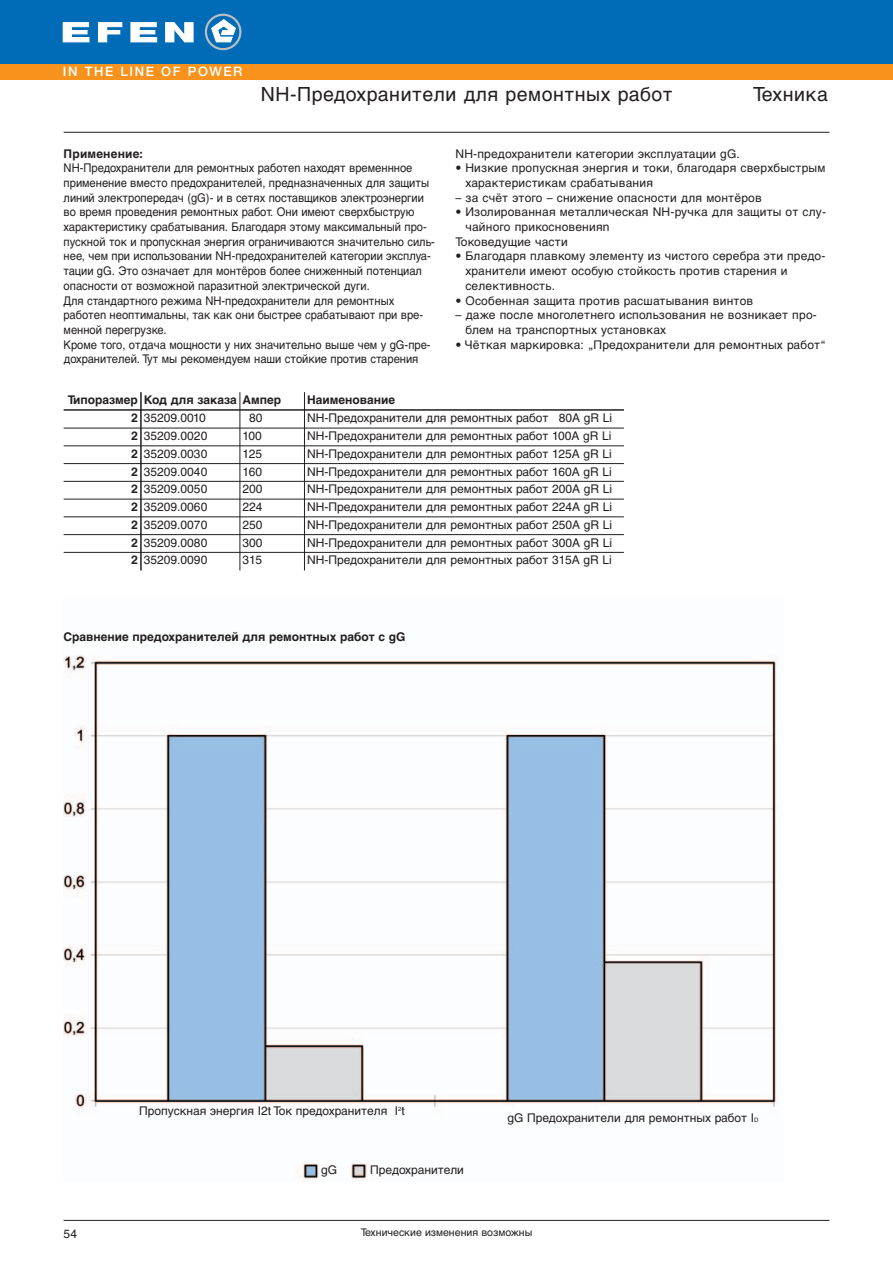
<style>
.page{position:relative;width:893px;height:1263px;background:#fff}
.page>*{position:absolute;margin:0;border:0;box-sizing:border-box;transform-origin:0 0}
.t1{font:19.5px "Helvetica Cyr Upright";letter-spacing:.03em;color:#231f20}
.t2{font:500 13.05px "Helvetica Neue";letter-spacing:.12em;color:#fff}
.t3{font:12px/14.7px "Helvetica Cyr Upright";color:#231f20}
.t4{font:12px/14.7px "Helvetica Cyr Upright";color:#231f20;scale:.93 1}
.t5{font:700 12px "Helvetica Cyr";color:#231f20}
.t6{font:10.5px "Helvetica Cyr Upright";color:#231f20}
.s1{font-family:"Helvetica Cyr";font-weight:700}
.s2{font-size:6px}
</style>
<div class="page">
<hr style="left:64px;top:1220px;width:765px;height:1px;background:#231f20">
<div style="left:0;top:64px;width:892px;height:15px;background:#f7931d"></div>
<div style="left:0;top:0;width:892px;height:64px;background:#006cb7"></div>
<svg style="left:211px;top:19px;width:25px;height:23px"></svg>
<div style="left:205px;top:14px;width:36px;height:36px;border:2px solid #bcbdc0;border-radius:50%"></div>
<svg style="left:63px;top:22px;width:26px;height:20px"></svg>
<svg style="left:98px;top:22px;width:24px;height:20px"></svg>
<svg style="left:130px;top:22px;width:27px;height:20px"></svg>
<svg style="left:165px;top:22px;width:28px;height:20px"></svg>
<hr style="left:64px;top:132px;width:765px;height:1px;background:#231f20">
<img style="left:64px;top:655px;width:715px;height:525px">
<hr style="left:140px;top:392px;width:2px;height:179px;background:#231f20">
<hr style="left:239px;top:392px;width:1px;height:179px;background:#231f20">
<hr style="left:304px;top:392px;width:1px;height:179px;background:#231f20">
<hr style="left:64px;top:409px;width:560px;height:2px;background:#231f20">
<hr style="left:64px;top:428px;width:560px;height:1px;background:#231f20">
<hr style="left:64px;top:445px;width:560px;height:1px;background:#231f20">
<hr style="left:64px;top:463px;width:560px;height:1px;background:#231f20">
<hr style="left:64px;top:481px;width:560px;height:1px;background:#231f20">
<hr style="left:64px;top:499px;width:560px;height:1px;background:#231f20">
<hr style="left:64px;top:516px;width:560px;height:1px;background:#231f20">
<hr style="left:64px;top:534px;width:560px;height:1px;background:#231f20">
<hr style="left:64px;top:552px;width:560px;height:1px;background:#231f20">
<p class="t2" style="left:63px;top:66px;width:181px">IN THE LINE OF POWER</p>
<h1 class="t1" style="left:261px;top:87px;width:413px">NH-Предохранители для ремонтных работ</h1>
<h1 class="t1" style="left:753px;top:87px;width:76px">Техника</h1>
<p class="t5" style="left:64px;top:149px;width:81px">Применение:</p>
<p class="t4" style="left:64px;top:162px;width:401px">NH-Предохранители для ремонтных работen находят временнное применение вместо предохранителей, предназначенных для защиты линий электропередач (gG)- и в сетях поставщиков электроэнергии во время проведения ремонтных работ. Они имеют сверхбыструю характеристику срабатывания. Благодаря этому максимальный про&shy;пускной ток и пропускная энергия ограничиваются значительно силь&shy;нее, чем при использовании NH-предохранителей категории эксплуа&shy;тации gG. Это означает для монтёров более сниженный потенциал опасности от возможной паразитной электрической дуги.<br>Для стандартного режима NH-предохранители для ремонтных работen неоптимальны, так как они быстрее срабатывают при вре&shy;менной перегрузке.<br>Кроме того, отдача мощности у них значительно выше чем у gG-пре&shy;дохранителей. Тут мы рекомендуем наши стойкие против старения</p>
<p class="t3" style="left:455px;top:147px;width:286px">NH-предохранители категории эксплуатации gG.</p>
<p class="t3" style="left:465px;top:162px;width:361px;text-indent:-10px">• Низкие пропускная энергия и токи, благодаря сверхбыстрым характеристикам срабатывания</p>
<p class="t3" style="left:455px;top:191px;width:308px">– за счёт этого – снижение опасности для монтёров</p>
<p class="t3" style="left:455px;top:206px;width:372px">• Изолированная металлическая NH-ручка для защиты от слу-</p>
<p class="t3" style="left:465px;top:221px;width:146px">чайного прикосновенияn</p>
<p class="t3" style="left:455px;top:235px;width:114px">Токоведущие части</p>
<p class="t3" style="left:465px;top:250px;width:361px;text-indent:-10px">• Благодаря плавкому элементу из чистого серебра эти предо&shy;хранители имеют особую стойкость против старения и селективность.</p>
<p class="t3" style="left:455px;top:294px;width:299px">• Особенная защита против расшатывания винтов</p>
<p class="t3" style="left:465px;top:309px;width:353px;text-indent:-10px">– даже после многолетнего использования не возникает про&shy;блем на транспортных установках</p>
<p class="t3" style="left:455px;top:338px;width:372px">• Чёткая маркировка: „Предохранители для ремонтных работ“</p>
<p class="t5" style="left:68px;top:396px;width:215px">Типоразмер Код для заказа Ампер</p>
<p class="t5" style="left:307px;top:396px;width:90px">Наименование</p>
<p class="t3" style="left:131px;top:412px;width:76px"><span class="s1">2</span> 35209.0010</p>
<p class="t3" style="left:249px;top:412px;width:15px">80</p>
<p class="t3" style="left:307px;top:412px;width:306px">NH-Предохранители для ремонтных работ 80A gR Li</p>
<p class="t3" style="left:131px;top:430px;width:78px"><span class="s1">2</span> 35209.0020</p>
<p class="t3" style="left:242px;top:430px;width:21px">100</p>
<p class="t3" style="left:307px;top:430px;width:306px">NH-Предохранители для ремонтных работ 100A gR Li</p>
<p class="t3" style="left:131px;top:447px;width:78px"><span class="s1">2</span> 35209.0030</p>
<p class="t3" style="left:242px;top:447px;width:21px">125</p>
<p class="t3" style="left:307px;top:447px;width:306px">NH-Предохранители для ремонтных работ 125A gR Li</p>
<p class="t3" style="left:131px;top:465px;width:78px"><span class="s1">2</span> 35209.0040</p>
<p class="t3" style="left:242px;top:465px;width:21px">160</p>
<p class="t3" style="left:307px;top:465px;width:306px">NH-Предохранители для ремонтных работ 160A gR Li</p>
<p class="t3" style="left:131px;top:483px;width:78px"><span class="s1">2</span> 35209.0050</p>
<p class="t3" style="left:242px;top:483px;width:22px">200</p>
<p class="t3" style="left:307px;top:483px;width:306px">NH-Предохранители для ремонтных работ 200A gR Li</p>
<p class="t3" style="left:131px;top:501px;width:78px"><span class="s1">2</span> 35209.0060</p>
<p class="t3" style="left:242px;top:501px;width:22px">224</p>
<p class="t3" style="left:307px;top:501px;width:306px">NH-Предохранители для ремонтных работ 224A gR Li</p>
<p class="t3" style="left:131px;top:518px;width:78px"><span class="s1">2</span> 35209.0070</p>
<p class="t3" style="left:242px;top:518px;width:22px">250</p>
<p class="t3" style="left:307px;top:518px;width:306px">NH-Предохранители для ремонтных работ 250A gR Li</p>
<p class="t3" style="left:131px;top:536px;width:78px"><span class="s1">2</span> 35209.0080</p>
<p class="t3" style="left:242px;top:536px;width:22px">300</p>
<p class="t3" style="left:307px;top:536px;width:306px">NH-Предохранители для ремонтных работ 300A gR Li</p>
<p class="t3" style="left:131px;top:554px;width:78px"><span class="s1">2</span> 35209.0090</p>
<p class="t3" style="left:242px;top:554px;width:21px">315</p>
<p class="t3" style="left:307px;top:554px;width:306px">NH-Предохранители для ремонтных работ 315A gR Li</p>
<p class="t5" style="left:64px;top:633px;width:343px">Сравнение предохранителей для ремонтных работ с gG</p>
<p class="t3" style="left:139px;top:1105px;width:267px">Пропускная энергия I2t Ток предохранителя I<sup>2</sup>t</p>
<p class="t3" style="left:321px;top:1163px;width:18px">gG</p>
<p class="t3" style="left:370px;top:1163px;width:95px">Предохранители</p>
<p class="t3" style="left:507px;top:1112px;width:252px">gG Предохранители для ремонтных работ I<span class="s2">D</span></p>
<p class="t3" style="left:64px;top:1227px;width:15px">54</p>
<p class="t6" style="left:361px;top:1229px;width:173px">Технические изменения возможны</p>
</div>
